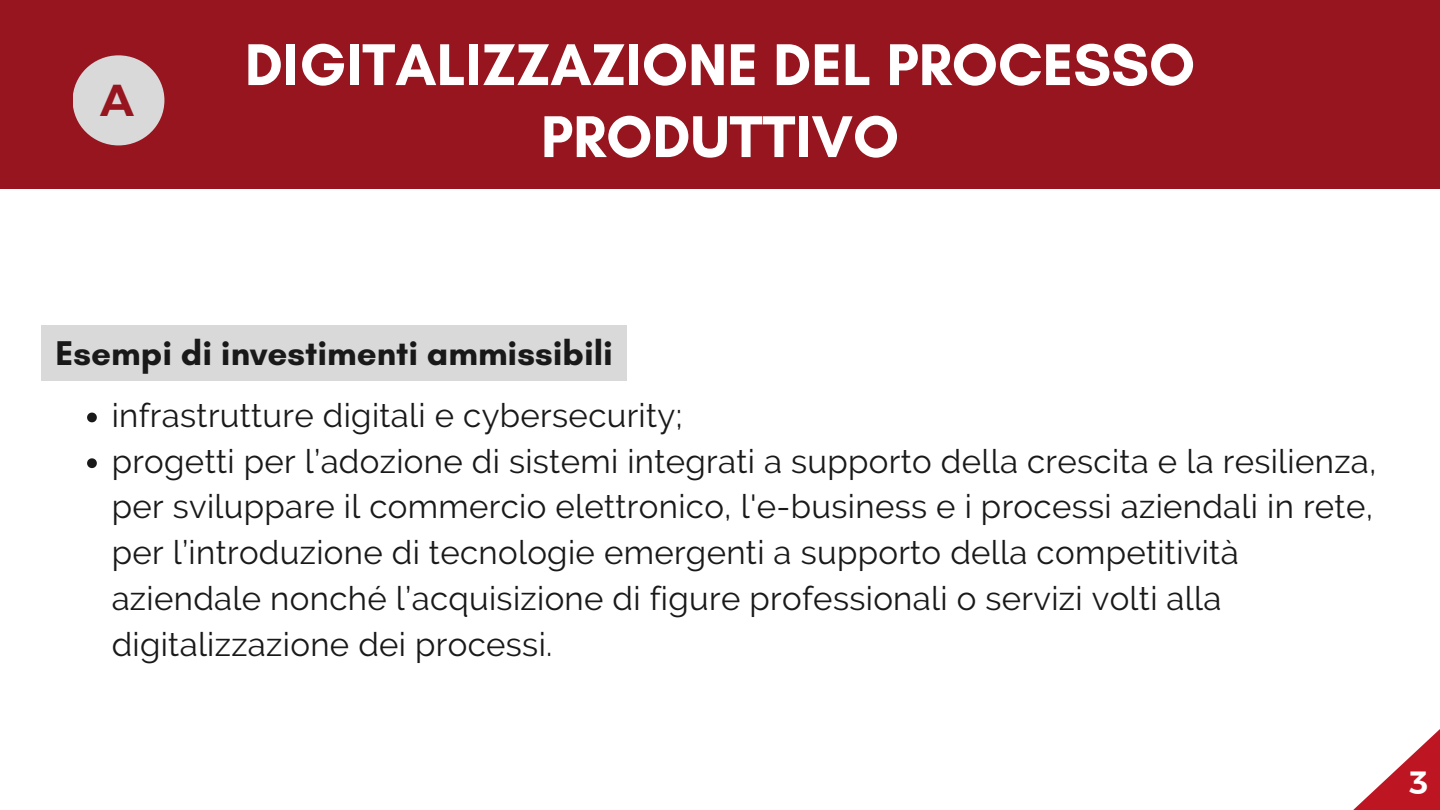
<style>
.page{position:relative;width:1440px;height:810px;background:#96151f}
.page>*{position:absolute;margin:0;border:0;box-sizing:border-box;transform-origin:0 0}
.t1{font:700 60px/72px "Glacial Indifference";color:#fff;text-align:center}
.t2{font:700 44.5px "Kief Montaser Semi";color:#96151f}
.t3{font:700 35px "Glacial Indifference";color:#191919}
.t4{font:33px/45.8px "Raleway";letter-spacing:.01em;color:#191919}
.t5{font:700 32px "Kief Montaser Semi";color:#fff}
</style>
<div class="page">
<div style="left:0;top:189px;width:1440px;height:621px;background:#fff"></div>
<div style="left:73px;top:55px;width:91px;height:90px;background:#d9d9d9;border-radius:50%"></div>
<svg style="left:87px;top:413px;width:10px;height:9px"></svg>
<svg style="left:87px;top:458px;width:10px;height:10px"></svg>
<div style="left:42px;top:325px;width:585px;height:56px;background:#d9d9d9"></div>
<svg style="left:1353px;top:729px;width:87px;height:81px"></svg>
<h2 class="t2" style="left:100px;top:73px;width:35px">A</h2>
<h1 class="t1" style="left:245px;top:28px;width:952px">DIGITALIZZAZIONE DEL PROCESSO<br>PRODUTTIVO</h1>
<p class="t3" style="left:56px;top:332px;width:559px">Esempi di investimenti ammissibili</p>
<p class="t4" style="left:112px;top:392px;width:1267px">infrastrutture digitali e cybersecurity;<br>progetti per l’adozione di sistemi integrati a supporto della crescita e la resilienza, per sviluppare il commercio elettronico, l'e-business e i processi aziendali in rete, per l’introduzione di tecnologie emergenti a supporto della competitività aziendale nonché l’acquisizione di figure professionali o servizi volti alla digitalizzazione dei processi.</p>
<p class="t5" style="left:1409px;top:763px;width:21px">3</p>
</div>
